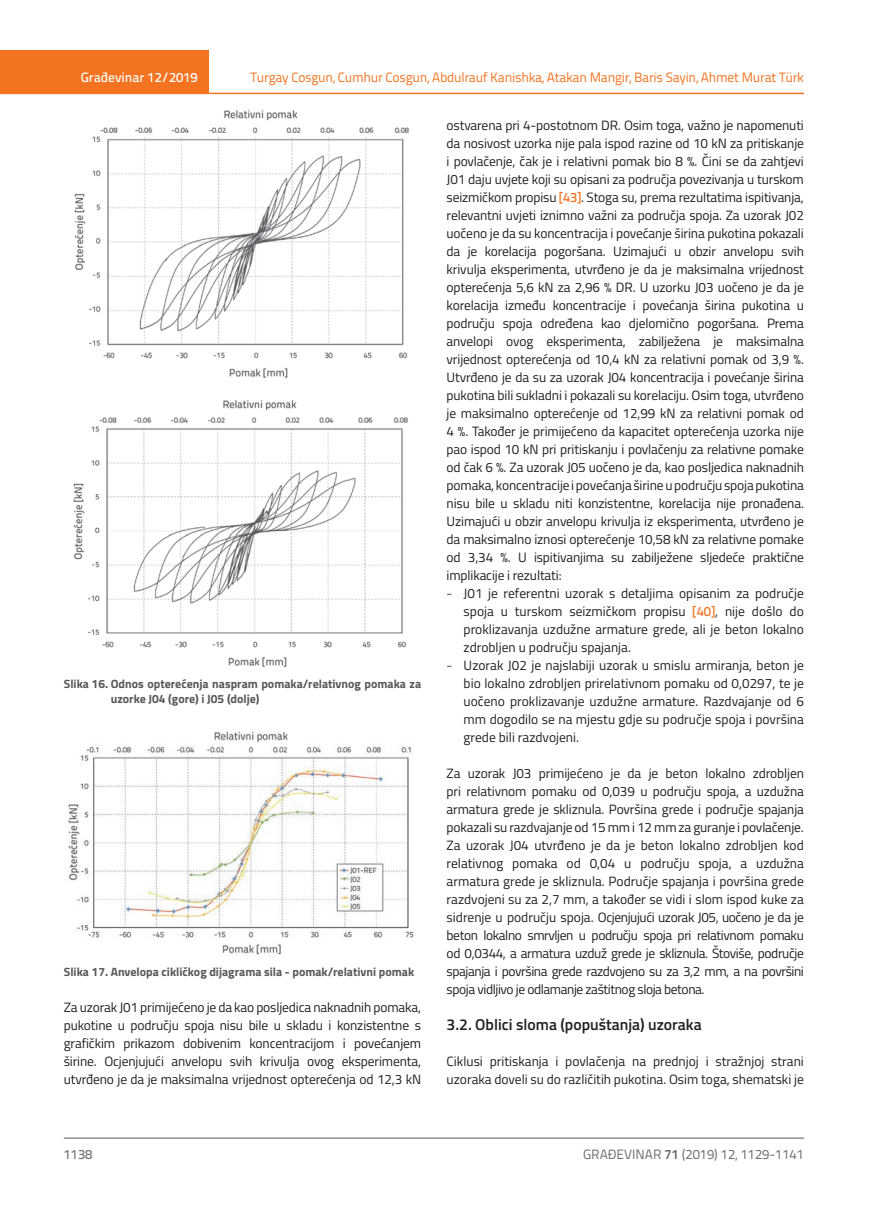
<style>
.page{position:relative;width:872px;height:1212px;background:#fff}
.page>*{position:absolute;margin:0;border:0;box-sizing:border-box;transform-origin:0 0}
.t1{font:600 15.75px "Titillium";color:#231f20}
.t2{font:13.5px/18px "Titillium";color:#231f20;text-align:justify}
.t3{font:13.5px "Titillium Text 22 L";letter-spacing:-.02em;color:#f47321}
.t4{font:13.5px "Titillium Text 22 L";color:#6c6d70}
.t5{font:500 13.5px "Titillium Text 22 L";color:#fff}
.t6{font:500 13.5px "Titillium Text 22 L";color:#787a7d}
.t7{font:700 12px/15px "Titillium";color:#57585a}
.s1{font-family:"Titillium Text 22 L";font-weight:500;color:#f47321}
.s2{font-family:"Titillium Text 22 L";font-weight:300}
.s3{font-weight:700}
</style>
<div class="page">
<div style="left:0;top:50px;width:208px;height:44px;background:#f47321"></div>
<hr style="left:0;top:93px;width:804px;height:1px;background:#f47321">
<hr style="left:64px;top:1138px;width:740px;height:1px;background:#57585a">
<img style="left:74px;top:110px;width:335px;height:268px">
<img style="left:73px;top:400px;width:335px;height:267px">
<img style="left:68px;top:731px;width:346px;height:224px">
<p class="t5" style="left:81px;top:67px;width:118px">Građevinar 12/2019</p>
<p class="t3" style="left:250px;top:68px;width:555px">Turgay Cosgun, Cumhur Cosgun, Abdulrauf Kanishka, Atakan Mangir, Baris Sayin, Ahmet Murat Türk</p>
<p class="t7" style="left:111px;top:676px;width:312px;text-indent:-47px">Slika 16. Odnos opterećenja naspram pomaka/relativnog pomaka za uzorke J04 (gore) i J05 (dolje)</p>
<p class="t7" style="left:64px;top:964px;width:352px">Slika 17. Anvelopa cikličkog dijagrama sila - pomak/relativni pomak</p>
<p class="t2" style="left:64px;top:998px;width:359px">Za uzorak J01 primijećeno je da kao posljedica naknadnih pomaka, pukotine u području spoja nisu bile u skladu i konzistentne s grafičkim prikazom dobivenim koncentracijom i povećanjem širine. Ocjenjujući anvelopu svih krivulja ovog eksperimenta, utvrđeno je da je maksimalna vrijednost opterećenja od 12,3 kN</p>
<p class="t2" style="left:446px;top:115px;width:359px">ostvarena pri 4-postotnom DR. Osim toga, važno je napomenuti da nosivost uzorka nije pala ispod razine od 10 kN za pritiskanje i povlačenje, čak je i relativni pomak bio 8 %. Čini se da zahtjevi J01 daju uvjete koji su opisani za područja povezivanja u turskom seizmičkom propisu <span class="s1">[43]</span>. Stoga su, prema rezultatima ispitivanja, relevantni uvjeti iznimno važni za područja spoja. Za uzorak J02 uočeno je da su koncentracija i povećanje širina pukotina pokazali da je korelacija pogoršana. Uzimajući u obzir anvelopu svih krivulja eksperimenta, utvrđeno je da je maksimalna vrijednost opterećenja 5,6 kN za 2,96 % DR. U uzorku J03 uočeno je da je korelacija između koncentracije i povećanja širina pukotina u području spoja određena kao djelomično pogoršana. Prema anvelopi ovog eksperimenta, zabilježena je maksimalna vrijednost opterećenja od 10,4 kN za relativni pomak od 3,9 %.<br>Utvrđeno je da su za uzorak J04 koncentracija i povećanje širina pukotina bili sukladni i pokazali su korelaciju. Osim toga, utvrđeno je maksimalno opterećenje od 12,99 kN za relativni pomak od 4 %. Također je primijećeno da kapacitet opterećenja uzorka nije pao ispod 10 kN pri pritiskanju i povlačenju za relativne pomake od čak 6 %. Za uzorak J05 uočeno je da, kao posljedica naknadnih pomaka, koncentracije i povećanja širine u području spoja pukotina nisu bile u skladu niti konzistentne, korelacija nije pronađena.<br>Uzimajući u obzir anvelopu krivulja iz eksperimenta, utvrđeno je da maksimalno iznosi opterećenje 10,58 kN za relativne pomake od 3,34 %. U ispitivanjima su zabilježene sljedeće praktične implikacije i rezultati:</p>
<p class="t2" style="left:463px;top:583px;width:342px;text-indent:-17px"><span class="s2">-</span> J01 je referentni uzorak s detaljima opisanim za područje spoja u turskom seizmičkom propisu <span class="s1">[40]</span>, nije došlo do proklizavanja uzdužne armature grede, ali je beton lokalno zdrobljen u području spajanja.</p>
<p class="t2" style="left:463px;top:655px;width:342px;text-indent:-17px"><span class="s2">-</span> Uzorak J02 je najslabiji uzorak u smislu armiranja, beton je bio lokalno zdrobljen prirelativnom pomaku od 0,0297, te je uočeno proklizavanje uzdužne armature. Razdvajanje od 6 mm dogodilo se na mjestu gdje su područje spoja i površina grede bili razdvojeni.</p>
<p class="t2" style="left:446px;top:763px;width:359px">Za uzorak J03 primijećeno je da je beton lokalno zdrobljen pri relativnom pomaku od 0,039 u području spoja, a uzdužna armatura grede je skliznula. Površina grede i područje spajanja pokazali su razdvajanje od 15 mm i 12 mm za guranje i povlačenje.<br>Za uzorak J04 utvrđeno je da je beton lokalno zdrobljen kod relativnog pomaka od 0,04 u području spoja, a uzdužna armatura grede je skliznula. Područje spajanja i površina grede razdvojeni su za 2,7 mm, a također se vidi i slom ispod kuke za sidrenje u području spoja. Ocjenjujući uzorak J05, uočeno je da je beton lokalno smrvljen u području spoja pri relativnom pomaku od 0,0344, a armatura uzduž grede je skliznula. Štoviše, područje spajanja i površina grede razdvojeno su za 3,2 mm, a na površini spoja vidljivo je odlamanje zaštitnog sloja betona.</p>
<p class="t1" style="left:446px;top:1013px;width:257px">3.2. Oblici sloma (popuštanja) uzoraka</p>
<p class="t2" style="left:446px;top:1052px;width:359px">Ciklusi pritiskanja i povlačenja na prednjoj i stražnjoj strani uzoraka doveli su do različitih pukotina. Osim toga, shematski je</p>
<p class="t6" style="left:64px;top:1144px;width:30px">1138</p>
<p class="t4" style="left:583px;top:1144px;width:222px">GRAĐEVINAR <span class="s3">71</span> (2019) 12, 1129-1141</p>
</div>
